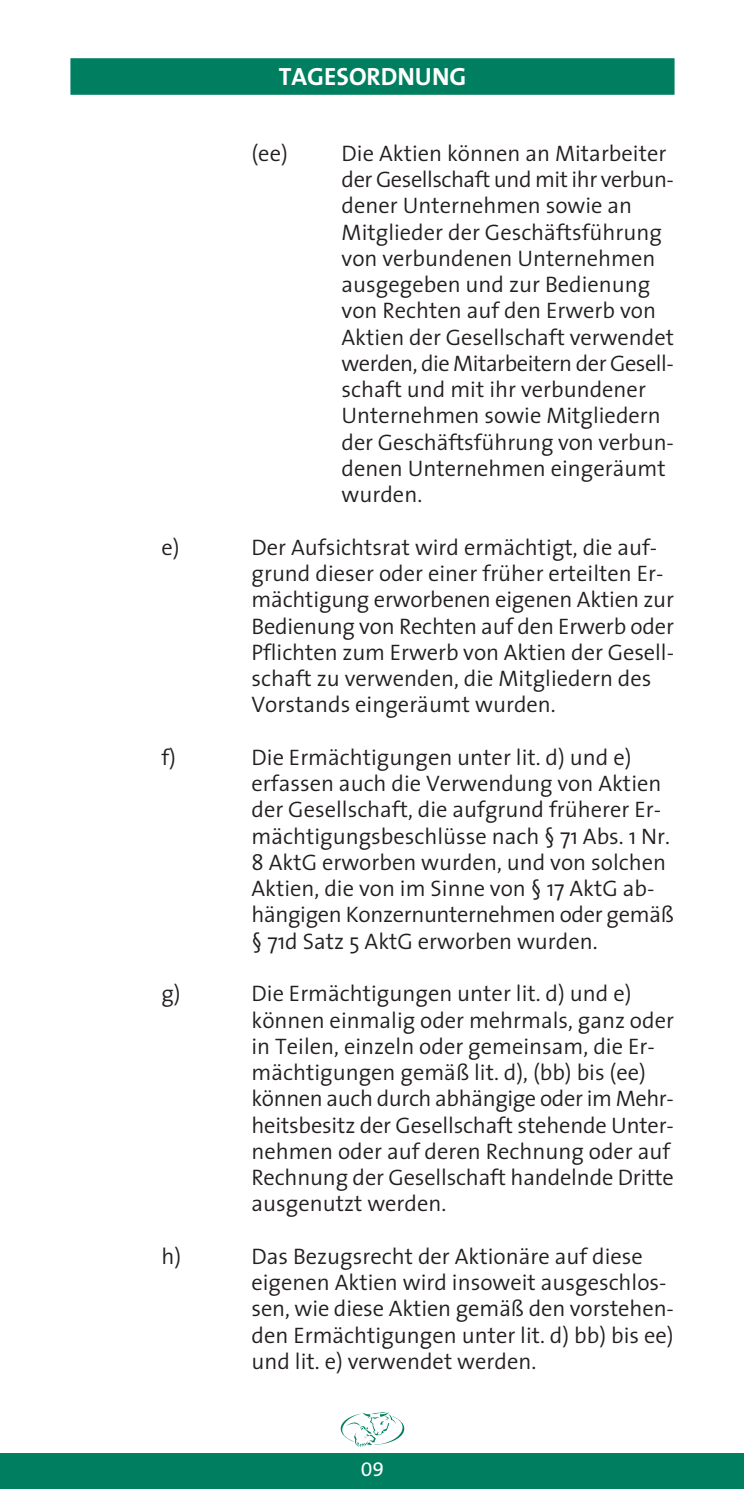
<style>
.page{position:relative;width:745px;height:1489px;background:#fff}
.page>*{position:absolute;margin:0;border:0;box-sizing:border-box;transform-origin:0 0}
.t1{font:700 25px "The Sans";color:#fff}
.t2{font:300 22.5px/26.2px "The Sans";color:#231f20}
.t3{font:20px "The Sans Caps";color:#fff}
</style>
<div class="page">
<svg style="left:0;top:1412px;width:742px;height:76px"></svg>
<div style="left:71px;top:58px;width:603px;height:37px;background:#007f60;border:1px solid #007f60"></div>
<p class="t1" style="left:278px;top:55px;width:189px">TAGESORDNUNG</p>
<p class="t2" style="left:251px;top:139px;width:38px">(ee)</p>
<p class="t2" style="left:341px;top:139px;width:333px">Die Aktien können an Mitarbeiter der Gesellschaft und mit ihr verbun&shy;dener Unternehmen sowie an<br>Mitglieder der Geschäftsführung von verbundenen Unternehmen ausgegeben und zur Bedienung von Rechten auf den Erwerb von<br>Aktien der Gesellschaft verwendet werden, die Mitarbeitern der Gesell&shy;schaft und mit ihr verbundener<br>Unternehmen sowie Mitgliedern der Geschäftsführung von verbun&shy;denen Unternehmen eingeräumt wurden.</p>
<p class="t2" style="left:161px;top:533px;width:20px">e)</p>
<p class="t2" style="left:251px;top:533px;width:424px">Der Aufsichtsrat wird ermächtigt, die auf&shy;grund dieser oder einer früher erteilten Er&shy;mächtigung erworbenen eigenen Aktien zur Bedienung von Rechten auf den Erwerb oder Pflichten zum Erwerb von Aktien der Gesell&shy;schaft zu verwenden, die Mitgliedern des Vorstands eingeräumt wurden.</p>
<p class="t2" style="left:161px;top:743px;width:16px">f)</p>
<p class="t2" style="left:251px;top:743px;width:423px">Die Ermächtigungen unter lit. d) und e) erfassen auch die Verwendung von Aktien der Gesellschaft, die aufgrund früherer Er&shy;mächtigungsbeschlüsse nach § 71 Abs. 1 Nr.<br>8 AktG erworben wurden, und von solchen Aktien, die von im Sinne von § 17 AktG ab&shy;hängigen Konzernunternehmen oder gemäß § 71d Satz 5 AktG erworben wurden.</p>
<p class="t2" style="left:161px;top:979px;width:21px">g)</p>
<p class="t2" style="left:251px;top:979px;width:424px">Die Ermächtigungen unter lit. d) und e) können einmalig oder mehrmals, ganz oder in Teilen, einzeln oder gemeinsam, die Er&shy;mächtigungen gemäß lit. d), (bb) bis (ee) können auch durch abhängige oder im Mehr&shy;heitsbesitz der Gesellschaft stehende Unter&shy;nehmen oder auf deren Rechnung oder auf Rechnung der Gesellschaft handelnde Dritte ausgenutzt werden.</p>
<p class="t2" style="left:161px;top:1242px;width:21px">h)</p>
<p class="t2" style="left:251px;top:1242px;width:423px">Das Bezugsrecht der Aktionäre auf diese eigenen Aktien wird insoweit ausgeschlos&shy;sen, wie diese Aktien gemäß den vorstehen&shy;den Ermächtigungen unter lit. d) bb) bis ee) und lit. e) verwendet werden.</p>
<p class="t3" style="left:360px;top:1452px;width:25px">09</p>
</div>
